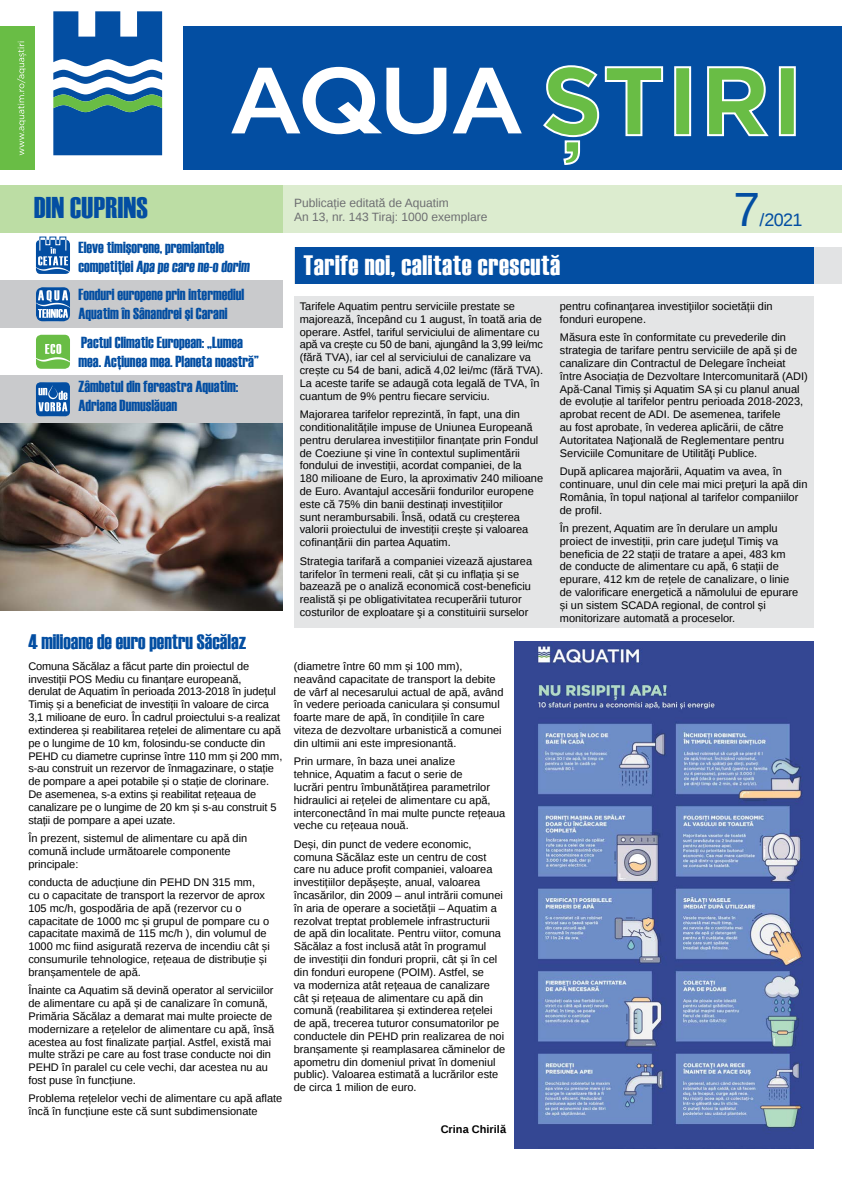
<style>
.page{position:relative;width:842px;height:1191px;background:#fff}
.page>*{position:absolute;margin:0;border:0;box-sizing:border-box;transform-origin:0 0}
.t1{font:700 97px "Gotham";letter-spacing:.01em;color:#69bd45}
.t2{font:48px "Liberation Sans";color:#034ea2}
.t3{font:30px "Haettenschweiler";letter-spacing:.01em;color:#034ea2}
.t4{font:28px "Haettenschweiler";letter-spacing:.02em;color:#fff}
.t5{font:21px "Haettenschweiler";color:#034ea2}
.t6{font:18px "Liberation Sans";color:#034ea2}
.t7{font:16px/19px "Haettenschweiler";color:#034ea2}
.t8{font:12px/14px "Liberation Sans";color:#6d6e71}
.t9{font:11px/12.8px "Liberation Sans";color:#000}
.t10{font:700 11px "Liberation Sans";color:#000}
</style>
<div class="page">
<div style="left:0;top:280px;width:282px;height:48px;background:#c9cacc"></div>
<div style="left:294px;top:247px;width:548px;height:36px;background:#e2e3e4"></div>
<div style="left:282px;top:185px;width:560px;height:48px;background:#dceccf"></div>
<svg style="left:53px;top:11px;width:109px;height:144px"></svg>
<div style="left:184px;top:26px;width:658px;height:144px;background:#034ea2"></div>
<svg style="left:453px;top:68px;width:69px;height:65px"></svg>
<svg style="left:231px;top:67px;width:215px;height:67px"></svg>
<svg style="left:543px;top:65px;width:121px;height:100px"></svg>
<div style="left:674px;top:66px;width:17px;height:70px;border:2px solid #fff"></div>
<svg style="left:707px;top:66px;width:62px;height:71px"></svg>
<div style="left:779px;top:66px;width:17px;height:70px;border:2px solid #fff"></div>
<div style="left:0;top:26px;width:34px;height:144px;background:#69bd45"></div>
<svg style="left:17px;top:41px;width:9px;height:114px"></svg>
<div style="left:0;top:185px;width:282px;height:48px;background:#bcdda4"></div>
<div style="left:295px;top:247px;width:519px;height:36px;background:#034ea2"></div>
<div style="left:0;top:375px;width:282px;height:48px;background:#c9cacc"></div>
<img style="left:515px;top:672px;width:299px;height:476px">
<img style="left:0;top:423px;width:282px;height:188px">
<div style="left:294px;top:296px;width:520px;height:331px;background:#e4e5e6"></div>
<svg style="left:36px;top:382px;width:34px;height:34px"></svg>
<svg style="left:36px;top:287px;width:34px;height:34px"></svg>
<svg style="left:36px;top:335px;width:34px;height:34px"></svg>
<svg style="left:36px;top:236px;width:34px;height:38px"></svg>
<img style="left:515px;top:641px;width:299px;height:31px">
<h1 class="t1" style="left:541px;top:36px;width:264px">ȘTIRI</h1>
<h3 class="t3" style="left:34px;top:188px;width:114px">Din cuprins</h3>
<h2 class="t2" style="left:733px;top:182px;width:28px">7</h2>
<p class="t8" style="left:294px;top:196px;width:195px">Publicație editată de Aquatim<br>An 13, nr. 143 Tiraj: 1000 exemplare</p>
<h3 class="t4" style="left:303px;top:246px;width:258px">Tarife noi, calitate crescută</h3>
<h3 class="t6" style="left:759px;top:210px;width:44px">/2021</h3>
<h3 class="t7" style="left:79px;top:238px;width:174px">Eleve timişorene, premiantele competiţiei Apa pe care ne‑o dorim</h3>
<h3 class="t7" style="left:79px;top:285px;width:167px">Fonduri europene prin intermediul<br>Aquatim în Sânandrei şi Carani</h3>
<h3 class="t7" style="left:79px;top:333px;width:182px">Pactul Climatic European: „Lumea mea. Acţiunea mea. Planeta noastră”</h3>
<h3 class="t7" style="left:78px;top:376px;width:161px">Zâmbetul din fereastra Aquatim:<br>Adriana Dumuslăuan</h3>
<h3 class="t5" style="left:28px;top:627px;width:219px">4 milioane de euro pentru Săcălaz</h3>
<p class="t9" style="left:28px;top:660px;width:256px">Comuna Săcălaz a făcut parte din proiectul de investiții POS Mediu cu finanțare europeană,<br>derulat de Aquatim în perioada 2013-2018 în județul Timiș și a beneficiat de investiții în valoare de circa 3,1 milioane de euro. În cadrul proiectului s‑a realizat extinderea și reabilitarea rețelei de alimentare cu apă pe o lungime de 10 km, folosindu‑se conducte din PEHD cu diametre cuprinse între 110 mm și 200 mm, s‑au construit un rezervor de înmagazinare, o stație de pompare a apei potabile și o stație de clorinare.<br>De asemenea, s‑a extins și reabilitat rețeaua de canalizare pe o lungime de 20 km și s‑au construit 5 stații de pompare a apei uzate.</p>
<p class="t9" style="left:28px;top:832px;width:220px">În prezent, sistemul de alimentare cu apă din comună include următoarele componente principale:</p>
<p class="t9" style="left:28px;top:876px;width:243px">conducta de aducțiune din PEHD DN 315 mm,<br>cu o capacitate de transport la rezervor de aprox 105 mc/h, gospodăria de apă (rezervor cu o capacitate de 1000 mc și grupul de pompare cu o capacitate maximă de 115 mc/h ), din volumul de 1000 mc fiind asigurată rezerva de incendiu cât și consumurile tehnologice, rețeaua de distribuție și branșamentele de apă.</p>
<p class="t9" style="left:28px;top:984px;width:247px">Înainte ca Aquatim să devină operator al serviciilor de alimentare cu apă și de canalizare în comună, Primăria Săcălaz a demarat mai multe proiecte de modernizare a rețelelor de alimentare cu apă, însă acestea au fost finalizate parțial. Astfel, există mai multe străzi pe care au fost trase conducte noi din PEHD în paralel cu cele vechi, dar acestea nu au fost puse în funcțiune.</p>
<p class="t9" style="left:28px;top:1092px;width:256px">Problema rețelelor vechi de alimentare cu apă aflate încă în funcțiune este că sunt subdimensionate</p>
<p class="t9" style="left:300px;top:300px;width:245px">Tarifele Aquatim pentru serviciile prestate se majorează, începând cu 1 august, în toată aria de operare. Astfel, tariful serviciului de alimentare cu apă va crește cu 50 de bani, ajungând la 3,99 lei/mc (fără TVA), iar cel al serviciului de canalizare va crește cu 54 de bani, adică 4,02 lei/mc (fără TVA).<br>La aceste tarife se adaugă cota legală de TVA, în cuantum de 9% pentru fiecare serviciu.</p>
<p class="t9" style="left:300px;top:408px;width:245px">Majorarea tarifelor reprezintă, în fapt, una din conditionalitățile impuse de Uniunea Europeană pentru derularea investițiilor finanțate prin Fondul de Coeziune și vine în contextul suplimentării fondului de investiții, acordat companiei, de la<br>180 milioane de Euro, la aproximativ 240 milioane de Euro. Avantajul accesării fondurilor europene este că 75% din banii destinați investițiilor<br>sunt nerambursabili. Însă, odată cu creșterea valorii proiectului de investiții crește și valoarea cofinanțării din partea Aquatim.</p>
<p class="t9" style="left:300px;top:555px;width:234px">Strategia tarifară a companiei vizează ajustarea tarifelor în termeni reali, cât și cu inflația și se bazează pe o analiză economică cost‑beneficiu realistă și pe obligativitatea recuperării tuturor costurilor de exploatare şi a constituirii surselor</p>
<p class="t9" style="left:294px;top:660px;width:211px">(diametre între 60 mm și 100 mm), neavând capacitate de transport la debite de vârf al necesarului actual de apă, având în vedere perioada caniculara și consumul foarte mare de apă, în condițiile în care viteza de dezvoltare urbanistică a comunei din ultimii ani este impresionantă.</p>
<p class="t9" style="left:294px;top:755px;width:213px">Prin urmare, în baza unei analize<br>tehnice, Aquatim a facut o serie de<br>lucrări pentru îmbunătățirea parametrilor hidraulici ai rețelei de alimentare cu apă, interconectând în mai multe puncte rețeaua veche cu rețeaua nouă.</p>
<p class="t9" style="left:294px;top:838px;width:213px">Deși, din punct de vedere economic, comuna Săcălaz este un centru de cost care nu aduce profit companiei, valoarea investițiilor depășește, anual, valoarea încasărilor, din 2009 – anul intrării comunei în aria de operare a societății – Aquatim a rezolvat treptat problemele infrastructurii<br>de apă din localitate. Pentru viitor, comuna Săcălaz a fost inclusă atât în programul<br>de investiții din fonduri proprii, cât și în cel din fonduri europene (POIM). Astfel, se<br>va moderniza atât rețeaua de canalizare cât și rețeaua de alimentare cu apă din comună (reabilitarea și extinderea rețelei de apă, trecerea tuturor consumatorilor pe conductele din PEHD prin realizarea de noi branșamente și reamplasarea căminelor de apometru din domeniul privat în domeniul public). Valoarea estimată a lucrărilor este de circa 1 milion de euro.</p>
<p class="t10" style="left:441px;top:1122px;width:67px">Crina Chirilă</p>
<p class="t9" style="left:560px;top:300px;width:214px">pentru cofinanţarea investiţiilor societății din fonduri europene.</p>
<p class="t9" style="left:560px;top:332px;width:250px">Măsura este în conformitate cu prevederile din strategia de tarifare pentru serviciile de apă și de canalizare din Contractul de Delegare încheiat între Asociația de Dezvoltare Intercomunitară (ADI)<br>Apă‑Canal Timiș și Aquatim SA și cu planul anual de evoluție al tarifelor pentru perioada 2018‑2023, aprobat recent de ADI. De asemenea, tarifele<br>au fost aprobate, în vederea aplicării, de către Autoritatea Naţională de Reglementare pentru Serviciile Comunitare de Utilităţi Publice.</p>
<p class="t9" style="left:560px;top:465px;width:249px">După aplicarea majorării, Aquatim va avea, în continuare, unul din cele mai mici preţuri la apă din România, în topul național al tarifelor companiilor de profil.</p>
<p class="t9" style="left:560px;top:522px;width:240px">În prezent, Aquatim are în derulare un amplu proiect de investiții, prin care judeţul Timiş va beneficia de 22 stații de tratare a apei, 483 km de conducte de alimentare cu apă, 6 stații de epurare, 412 km de rețele de canalizare, o linie de valorificare energetică a nămolului de epurare și un sistem SCADA regional, de control și monitorizare automată a proceselor.</p>
</div>
